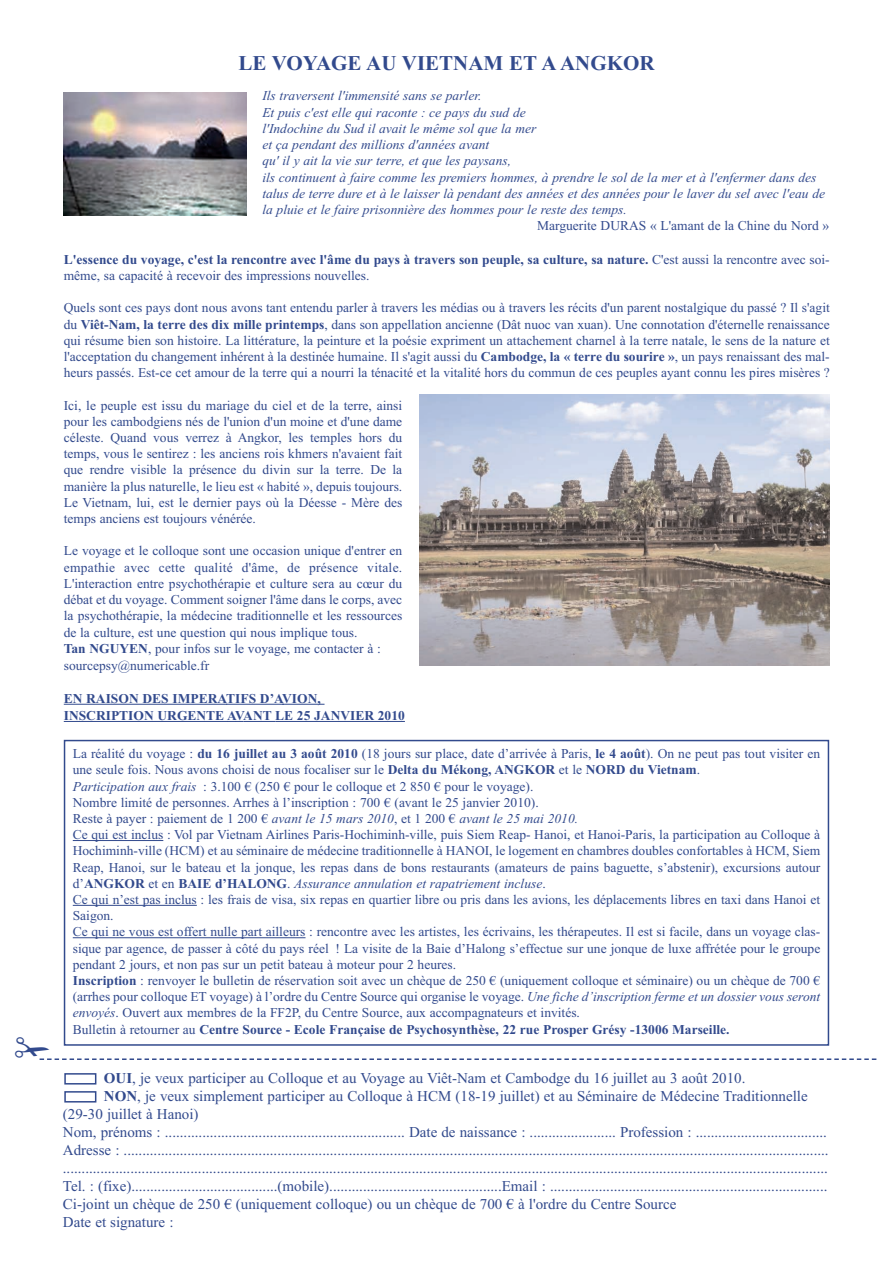
<style>
.page{position:relative;width:893px;height:1263px;background:#fff}
.page>*{position:absolute;margin:0;border:0;box-sizing:border-box;transform-origin:0 0}
.t1{font:700 21px "Times New Roman";color:#324a8d}
.t2{font:15px "Times New Roman";color:#324a8d}
.t3{font:13.5px/16.2px "Times New Roman";color:#324a8d;text-align:justify}
.t4{font:italic 13.5px/16.2px "Times New Roman";color:#324a8d}
.t5{font:700 13.5px/16.2px "Times New Roman";color:#324a8d}
.s1{font-weight:400}
.s2{font-weight:700}
.s3{font-style:italic}
</style>
<div class="page">
<hr style="left:64px;top:704px;width:163px;height:1px;background:#324a8d">
<hr style="left:226px;top:704px;width:58px;height:1px;background:#324a8d">
<hr style="left:282px;top:704px;width:43px;height:1px;background:#324a8d">
<hr style="left:64px;top:721px;width:164px;height:1px;background:#324a8d">
<svg style="left:228px;top:721px;width:15px;height:1px"></svg>
<hr style="left:243px;top:721px;width:32px;height:1px;background:#324a8d">
<hr style="left:275px;top:721px;width:130px;height:1px;background:#324a8d">
<hr style="left:73px;top:840px;width:90px;height:1px;background:#324a8d">
<hr style="left:73px;top:905px;width:124px;height:1px;background:#324a8d">
<hr style="left:73px;top:937px;width:115px;height:1px;background:#324a8d">
<hr style="left:188px;top:937px;width:118px;height:1px;background:#324a8d">
<div style="left:64px;top:1073px;width:32px;height:11px;border:2px solid #324a8d"></div>
<div style="left:64px;top:1091px;width:32px;height:11px;border:2px solid #324a8d"></div>
<img style="left:64px;top:92px;width:182px;height:123px">
<img style="left:420px;top:395px;width:409px;height:271px">
<svg style="left:39px;top:1037px;width:837px;height:23px"></svg>
<h1 class="t1" style="left:238px;top:48px;width:418px">LE VOYAGE AU VIETNAM ET A ANGKOR</h1>
<p class="t4" style="left:262px;top:88px;width:564px">Ils traversent l'immensité sans se parler.<br>Et puis c'est elle qui raconte : ce pays du sud de<br>l'Indochine du Sud il avait le même sol que la mer<br>et ça pendant des millions d'années avant<br>qu' il y ait la vie sur terre, et que les paysans,<br>ils continuent à faire comme les premiers hommes, à prendre le sol de la mer et à l'enfermer dans des talus de terre dure et à le laisser là pendant des années et des années pour le laver du sel avec l'eau de la pluie et le faire prisonnière des hommes pour le reste des temps.</p>
<p class="t3" style="left:537px;top:217px;width:294px">Marguerite DURAS « L'amant de la Chine du Nord »</p>
<p class="t5" style="left:64px;top:251px;width:767px">L'essence du voyage, c'est la rencontre avec l'âme du pays à travers son peuple, sa culture, sa nature. <span class="s1">C'est aussi la rencontre avec soi&shy;même, sa capacité à recevoir des impressions nouvelles.</span></p>
<p class="t3" style="left:64px;top:300px;width:768px">Quels sont ces pays dont nous avons tant entendu parler à travers les médias ou à travers les récits d'un parent nostalgique du passé ? Il s'agit du <span class="s2">Viêt-Nam, la terre des dix mille printemps</span>, dans son appellation ancienne (Dât nuoc van xuan). Une connotation d'éternelle renaissance qui résume bien son histoire. La littérature, la peinture et la poésie expriment un attachement charnel à la terre natale, le sens de la nature et l'acceptation du changement inhérent à la destinée humaine. Il s'agit aussi du <span class="s2">Cambodge, la « terre du sourire »</span>, un pays renaissant des mal&shy;heurs passés. Est-ce cet amour de la terre qui a nourri la ténacité et la vitalité hors du commun de ces peuples ayant connu les pires misères ?</p>
<p class="t3" style="left:64px;top:397px;width:340px">Ici, le peuple est issu du mariage du ciel et de la terre, ainsi pour les cambodgiens nés de l'union d'un moine et d'une dame céleste. Quand vous verrez à Angkor, les temples hors du temps, vous le sentirez : les anciens rois khmers n'avaient fait que rendre visible la présence du divin sur la terre. De la manière la plus naturelle, le lieu est « habité », depuis toujours.<br>Le Vietnam, lui, est le dernier pays où la Déesse - Mère des temps anciens est toujours vénérée.</p>
<p class="t3" style="left:64px;top:543px;width:340px;text-align:left">Le voyage et le colloque sont une occasion unique d'entrer en empathie avec cette qualité d'âme, de présence vitale.<br>L'interaction entre psychothérapie et culture sera au cœur du débat et du voyage. Comment soigner l'âme dans le corps, avec la psychothérapie, la médecine traditionnelle et les ressources de la culture, est une question qui nous implique tous.<br><span class="s2">Tan NGUYEN</span>, pour infos sur le voyage, me contacter à : sourcepsy@numericable.fr</p>
<p class="t5" style="left:64px;top:689px;width:343px;line-height:17.2px">EN RAISON DES IMPERATIFS D’AVION,<br>INSCRIPTION URGENTE AVANT LE 25 JANVIER 2010</p>
<p class="t3" style="left:73px;top:745px;width:749px;text-align:left">La réalité du voyage : <span class="s2">du 16 juillet au 3 août 2010</span> (18 jours sur place, date d’arrivée à Paris, <span class="s2">le 4 août</span>). On ne peut pas tout visiter en une seule fois. Nous avons choisi de nous focaliser sur le <span class="s2">Delta du Mékong, ANGKOR</span> et le <span class="s2">NORD du Vietnam</span>.<br><span class="s3">Participation aux frais</span> : 3.100 € (250 € pour le colloque et 2 850 € pour le voyage).<br>Nombre limité de personnes. Arrhes à l’inscription : 700 € (avant le 25 janvier 2010).<br>Reste à payer : paiement de 1 200 € <span class="s3">avant le 15 mars 2010</span>, et 1 200 € <span class="s3">avant le 25 mai 2010.<br></span>Ce qui est inclus : Vol par Vietnam Airlines Paris-Hochiminh-ville, puis Siem Reap- Hanoi, et Hanoi-Paris, la participation au Colloque à Hochiminh-ville (HCM) et au séminaire de médecine traditionnelle à HANOI, le logement en chambres doubles confortables à HCM, Siem Reap, Hanoi, sur le bateau et la jonque, les repas dans de bons restaurants (amateurs de pains baguette, s’abstenir), excursions autour d’<span class="s2">ANGKOR</span> et en <span class="s2">BAIE d’HALONG</span>. <span class="s3">Assurance annulation et rapatriement incluse</span>.<br>Ce qui n’est pas inclus : les frais de visa, six repas en quartier libre ou pris dans les avions, les déplacements libres en taxi dans Hanoi et Saigon.<br>Ce qui ne vous est offert nulle part ailleurs : rencontre avec les artistes, les écrivains, les thérapeutes. Il est si facile, dans un voyage clas&shy;sique par agence, de passer à côté du pays réel ! La visite de la Baie d’Halong s’effectue sur une jonque de luxe affrétée pour le groupe pendant 2 jours, et non pas sur un petit bateau à moteur pour 2 heures.<br><span class="s2">Inscription</span> : renvoyer le bulletin de réservation soit avec un chèque de 250 € (uniquement colloque et séminaire) ou un chèque de 700 € (arrhes pour colloque ET voyage) à l’ordre du Centre Source qui organise le voyage. <span class="s3">Une fiche d’inscription ferme et un dossier vous seront envoyés</span>. Ouvert aux membres de la FF2P, du Centre Source, aux accompagnateurs et invités.<br>Bulletin à retourner au <span class="s2">Centre Source - Ecole Française de Psychosynthèse, 22 rue Prosper Grésy -13006 Marseille.</span></p>
<p class="t2" style="left:104px;top:1068px;width:643px"><span class="s2">OUI</span>, je veux participer au Colloque et au Voyage au Viêt-Nam et Cambodge du 16 juillet au 3 août 2010.</p>
<p class="t2" style="left:104px;top:1086px;width:705px"><span class="s2">NON</span>, je veux simplement participer au Colloque à HCM (18-19 juillet) et au Séminaire de Médecine Traditionnelle</p>
<p class="t2" style="left:63px;top:1104px;width:137px">(29-30 juillet à Hanoi)</p>
<p class="t2" style="left:63px;top:1122px;width:766px">Nom, prénoms : ................................................................ Date de naissance : ....................... Profession : ...................................</p>
<p class="t2" style="left:63px;top:1140px;width:767px">Adresse : ............................................................................................................................................................................................</p>
<p class="t2" style="left:63px;top:1158px;width:766px">............................................................................................................................................................................................................</p>
<p class="t2" style="left:63px;top:1176px;width:766px">Tel. : (fixe).......................................(mobile)..............................................Email : ..........................................................................</p>
<p class="t2" style="left:63px;top:1194px;width:615px">Ci-joint un chèque de 250 € (uniquement colloque) ou un chèque de 700 € à l'ordre du Centre Source</p>
<p class="t2" style="left:63px;top:1212px;width:112px">Date et signature :</p>
</div>
